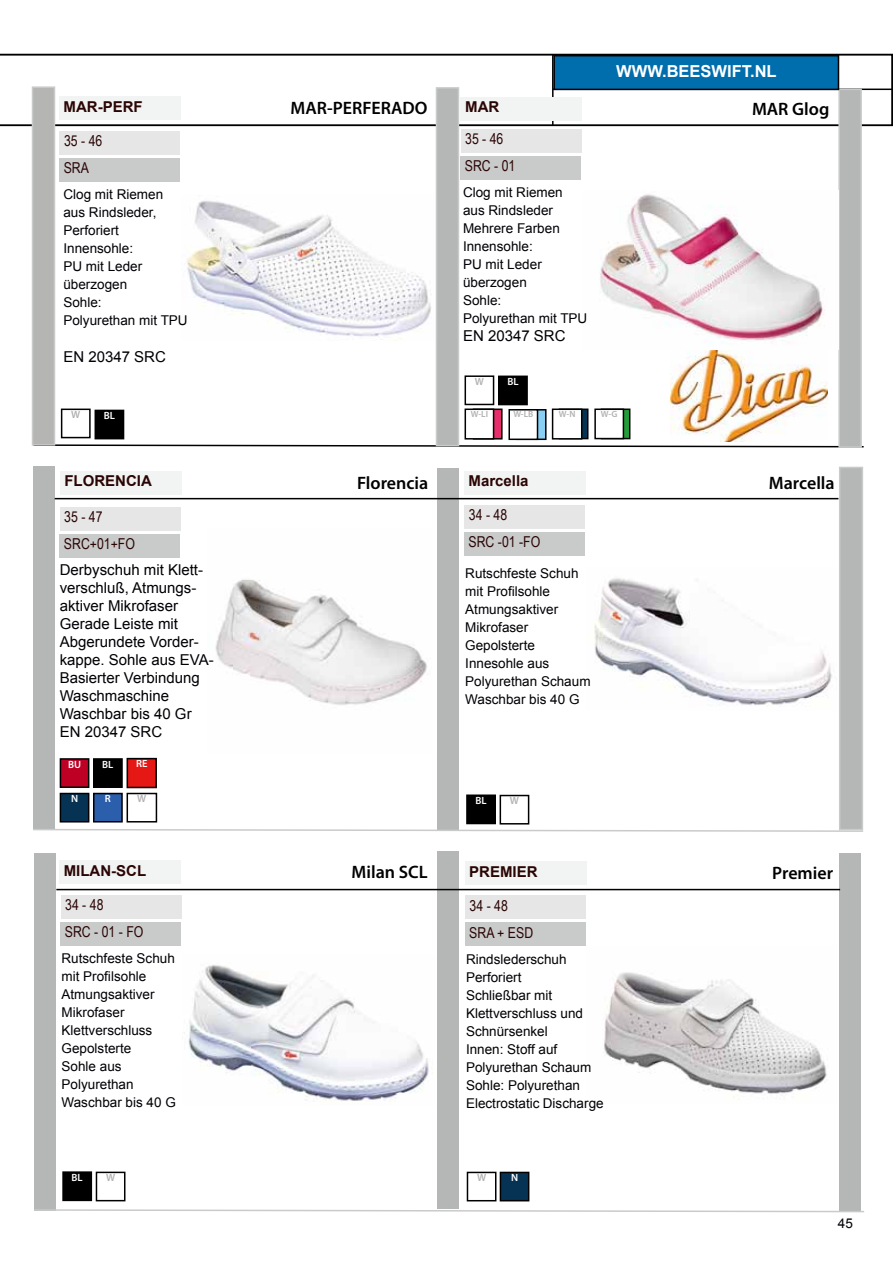
<style>
.page{position:relative;width:893px;height:1263px;background:#fff}
.page>*{position:absolute;margin:0;border:0;box-sizing:border-box;transform-origin:0 0}
.t1{font:600 18px "Myriad Pro";color:#000}
.t2{font:700 16.5px "Arial";color:#fff}
.t3{font:15px/18px "Arial";color:#000005}
.t4{font:15px/27.3px "Arial Narrow";color:#2a0504}
.t5{font:700 15px "Arial";color:#2a0504}
.t6{font:13.5px/18px "Arial";color:#000005}
.t7{font:600 10.5px "Myriad Pro";color:#fff}
.t8{font:600 10.5px "Myriad Pro";color:#b1b1b2}
.t9{font:600 9px "Myriad Pro";color:#b1b1b2}
.s1{font-size:10.5px;color:#fff}
</style>
<div class="page">
<svg style="left:0;top:54px;width:893px;height:72px"></svg>
<hr style="left:552px;top:55px;width:2px;height:70px;background:#000">
<hr style="left:553px;top:89px;width:340px;height:1px;background:#000">
<div style="left:60px;top:131px;width:120px;height:23px;background:#e6e6e7"></div>
<div style="left:59px;top:158px;width:121px;height:24px;background:#c9caca"></div>
<div style="left:60px;top:860px;width:121px;height:24px;background:#f2f3f3"></div>
<div style="left:61px;top:895px;width:120px;height:23px;background:#e6e6e7"></div>
<div style="left:61px;top:922px;width:120px;height:23px;background:#c9caca"></div>
<div style="left:461px;top:129px;width:120px;height:23px;background:#e6e6e7"></div>
<div style="left:461px;top:156px;width:120px;height:24px;background:#c9caca"></div>
<img style="left:186px;top:201px;width:245px;height:140px">
<img style="left:182px;top:965px;width:251px;height:137px">
<div style="left:465px;top:375px;width:29px;height:30px;border:2px solid #000"></div>
<div style="left:63px;top:1172px;width:28px;height:28px;background:#000"></div>
<div style="left:62px;top:1171px;width:30px;height:30px;border:2px solid #000"></div>
<div style="left:96px;top:1171px;width:29px;height:30px;border:2px solid #000"></div>
<div style="left:61px;top:409px;width:30px;height:29px;border:2px solid #000"></div>
<div style="left:34px;top:853px;width:22px;height:358px;background:#b5b6b6"></div>
<div style="left:465px;top:861px;width:121px;height:24px;background:#f2f3f3"></div>
<div style="left:465px;top:895px;width:121px;height:24px;background:#e6e6e7"></div>
<div style="left:465px;top:923px;width:120px;height:23px;background:#c9caca"></div>
<svg style="left:55px;top:444px;width:809px;height:4px"></svg>
<div style="left:32px;top:86px;width:23px;height:360px;background:#b5b5b3;border:2px solid #c9caca"></div>
<div style="left:33px;top:466px;width:22px;height:362px;background:#b5b6b6"></div>
<div style="left:437px;top:468px;width:22px;height:362px;background:#b5b6b6"></div>
<div style="left:838px;top:89px;width:24px;height:359px;background:#b5b6b6;border:2px solid #c9caca"></div>
<div style="left:839px;top:467px;width:24px;height:363px;background:#b5b6b6;border:2px solid #c9caca"></div>
<div style="left:839px;top:853px;width:22px;height:358px;background:#b5b6b6"></div>
<div style="left:437px;top:851px;width:22px;height:358px;background:#b5b6b6"></div>
<svg style="left:33px;top:828px;width:830px;height:4px"></svg>
<hr style="left:55px;top:498px;width:783px;height:1px;background:#000">
<div style="left:60px;top:471px;width:121px;height:23px;background:#f2f3f3"></div>
<div style="left:464px;top:471px;width:121px;height:23px;background:#f2f3f3"></div>
<div style="left:465px;top:505px;width:120px;height:23px;background:#e6e6e7"></div>
<div style="left:464px;top:532px;width:121px;height:23px;background:#c9caca"></div>
<hr style="left:56px;top:889px;width:784px;height:1px;background:#000">
<img style="left:594px;top:578px;width:238px;height:128px">
<img style="left:604px;top:972px;width:223px;height:126px">
<div style="left:467px;top:795px;width:28px;height:28px;background:#000"></div>
<div style="left:466px;top:794px;width:30px;height:30px;border:2px solid #000"></div>
<div style="left:500px;top:795px;width:29px;height:29px;border:2px solid #000"></div>
<div style="left:467px;top:1172px;width:29px;height:29px;border:2px solid #000"></div>
<div style="left:500px;top:1172px;width:29px;height:29px;background:#063353"></div>
<div style="left:500px;top:1172px;width:29px;height:29px;border:2px solid #000"></div>
<svg style="left:34px;top:1209px;width:830px;height:4px"></svg>
<div style="left:554px;top:56px;width:284px;height:33px;background:#006dad"></div>
<div style="left:553px;top:55px;width:286px;height:35px;border:2px solid #000"></div>
<div style="left:436px;top:87px;width:23px;height:359px;background:#b5b6b6;border:2px solid #c9caca"></div>
<img style="left:215px;top:579px;width:212px;height:126px">
<div style="left:60px;top:507px;width:120px;height:23px;background:#e6e6e7"></div>
<div style="left:60px;top:534px;width:120px;height:23px;background:#c9caca"></div>
<div style="left:60px;top:793px;width:29px;height:29px;background:#063353"></div>
<div style="left:60px;top:793px;width:29px;height:29px;border:2px solid #000"></div>
<div style="left:94px;top:793px;width:28px;height:29px;background:#2b5fac"></div>
<div style="left:93px;top:793px;width:30px;height:29px;border:2px solid #000"></div>
<div style="left:127px;top:793px;width:30px;height:29px;border:2px solid #000"></div>
<div style="left:60px;top:759px;width:29px;height:28px;background:#be0025"></div>
<div style="left:60px;top:758px;width:29px;height:30px;border:2px solid #000"></div>
<div style="left:94px;top:759px;width:28px;height:28px;background:#000"></div>
<div style="left:93px;top:758px;width:30px;height:30px;border:2px solid #000"></div>
<div style="left:127px;top:759px;width:29px;height:28px;background:#e61816"></div>
<div style="left:127px;top:758px;width:30px;height:30px;border:2px solid #000"></div>
<img style="left:671px;top:350px;width:157px;height:91px">
<div style="left:461px;top:97px;width:121px;height:23px;background:#f2f3f3"></div>
<div style="left:59px;top:97px;width:121px;height:23px;background:#f2f3f3"></div>
<img style="left:600px;top:194px;width:225px;height:150px">
<div style="left:499px;top:376px;width:28px;height:29px;background:#000"></div>
<div style="left:498px;top:376px;width:30px;height:29px;border:2px solid #000"></div>
<svg style="left:538px;top:412px;width:6px;height:25px"></svg>
<div style="left:516px;top:409px;width:31px;height:31px;border:2px solid #000"></div>
<svg style="left:582px;top:411px;width:3px;height:25px"></svg>
<div style="left:559px;top:408px;width:29px;height:31px;border:2px solid #000"></div>
<svg style="left:494px;top:411px;width:6px;height:26px"></svg>
<div style="left:473px;top:408px;width:30px;height:32px;border:2px solid #000"></div>
<svg style="left:624px;top:411px;width:3px;height:25px"></svg>
<div style="left:601px;top:408px;width:29px;height:31px;border:2px solid #000"></div>
<div style="left:509px;top:410px;width:28px;height:29px;background:#fff"></div>
<div style="left:508px;top:409px;width:30px;height:31px;border:2px solid #000"></div>
<div style="left:465px;top:409px;width:29px;height:30px;background:#fff"></div>
<div style="left:465px;top:408px;width:29px;height:32px;border:2px solid #000"></div>
<div style="left:595px;top:409px;width:28px;height:30px;background:#fff"></div>
<div style="left:594px;top:408px;width:30px;height:31px;border:2px solid #000"></div>
<div style="left:553px;top:409px;width:29px;height:30px;background:#fff"></div>
<div style="left:552px;top:408px;width:30px;height:32px;border:2px solid #000"></div>
<div style="left:95px;top:410px;width:29px;height:29px;background:#000"></div>
<p class="t2" style="left:616px;top:60px;width:162px">WWW.BEESWIFT.NL</p>
<p class="t5" style="left:64px;top:96px;width:81px">MAR-PERF</p>
<h1 class="t1" style="left:291px;top:97px;width:138px">MAR-PERFERADO</h1>
<p class="t5" style="left:465px;top:97px;width:36px">MAR</p>
<h1 class="t1" style="left:752px;top:97px;width:79px">MAR Glog</h1>
<p class="t4" style="left:64px;top:127px;width:40px">35 - 46<br>SRA</p>
<p class="t4" style="left:465px;top:124px;width:52px">35 - 46<br>SRC - 01</p>
<p class="t6" style="left:63px;top:186px;width:126px">Clog mit Riemen aus Rindsleder,<br>Perforiert<br>Innensohle:<br>PU mit Leder überzogen<br>Sohle:<br>Polyurethan mit TPU</p>
<p class="t3" style="left:63px;top:347px;width:104px">EN 20347 SRC</p>
<p class="t6" style="left:463px;top:184px;width:126px">Clog mit Riemen aus Rindsleder<br>Mehrere Farben<br>Innensohle:<br>PU mit Leder überzogen<br>Sohle:<br>Polyurethan mit TPU</p>
<p class="t3" style="left:463px;top:327px;width:104px">EN 20347 SRC</p>
<p class="t8" style="left:475px;top:375px;width:11px">W</p>
<p class="t7" style="left:507px;top:375px;width:13px">BL</p>
<p class="t8" style="left:71px;top:408px;width:11px">W</p>
<p class="t7" style="left:104px;top:409px;width:13px">BL</p>
<p class="t9" style="left:471px;top:408px;width:22px">W-LI<span class="s1">LI</span></p>
<p class="t9" style="left:513px;top:408px;width:25px">W-LB<span class="s1">SB</span></p>
<p class="t9" style="left:559px;top:408px;width:23px">W-N<span class="s1">NA</span></p>
<p class="t9" style="left:601px;top:408px;width:23px">W-G<span class="s1">AG</span></p>
<p class="t5" style="left:64px;top:471px;width:89px">FLORENCIA</p>
<h1 class="t1" style="left:357px;top:471px;width:73px">Florencia</h1>
<p class="t5" style="left:468px;top:471px;width:62px">Marcella</p>
<h1 class="t1" style="left:769px;top:471px;width:67px">Marcella</h1>
<p class="t4" style="left:468px;top:500px;width:73px">34 - 48<br>SRC -01 -FO</p>
<p class="t4" style="left:64px;top:502px;width:73px">35 - 47<br>SRC+01+FO</p>
<p class="t3" style="left:60px;top:561px;width:155px">Derbyschuh mit Klett&shy;verschluß, Atmungs&shy;aktiver Mikrofaser<br>Gerade Leiste mit<br>Abgerundete Vorder&shy;kappe. Sohle aus EVA-<br>Basierter Verbindung<br>Waschmaschine<br>Waschbar bis 40 Gr<br>EN 20347 SRC</p>
<p class="t7" style="left:68px;top:757px;width:15px">BU</p>
<p class="t7" style="left:102px;top:757px;width:13px">BL</p>
<p class="t7" style="left:136px;top:757px;width:13px">RE</p>
<p class="t7" style="left:71px;top:792px;width:9px">N</p>
<p class="t7" style="left:105px;top:792px;width:7px">R</p>
<p class="t8" style="left:137px;top:792px;width:11px">W</p>
<p class="t5" style="left:64px;top:860px;width:84px">MILAN-SCL</p>
<h1 class="t1" style="left:351px;top:861px;width:78px">Milan SCL</h1>
<p class="t4" style="left:65px;top:890px;width:80px">34 - 48<br>SRC - 01 - FO</p>
<p class="t6" style="left:62px;top:950px;width:116px">Rutschfeste Schuh mit Profilsohle<br>Atmungsaktiver<br>Mikrofaser<br>Klettverschluss<br>Gepolsterte<br>Sohle aus<br>Polyurethan<br>Waschbar bis 40 G</p>
<p class="t7" style="left:72px;top:1170px;width:13px">BL</p>
<p class="t8" style="left:106px;top:1171px;width:11px">W</p>
<p class="t6" style="left:465px;top:564px;width:127px">Rutschfeste Schuh mit Profilsohle<br>Atmungsaktiver<br>Mikrofaser<br>Gepolsterte<br>Innesohle aus<br>Polyurethan Schaum<br>Waschbar bis 40 G</p>
<p class="t7" style="left:475px;top:794px;width:13px">BL</p>
<p class="t8" style="left:510px;top:794px;width:11px">W</p>
<p class="t5" style="left:469px;top:861px;width:70px">PREMIER</p>
<h1 class="t1" style="left:772px;top:862px;width:62px">Premier</h1>
<p class="t4" style="left:469px;top:891px;width:65px">34 - 48<br>SRA + ESD</p>
<p class="t6" style="left:466px;top:950px;width:139px">Rindslederschuh<br>Perforiert<br>Schließbar mit<br>Klettverschluss und<br>Schnürsenkel<br>Innen: Stoff auf<br>Polyurethan Schaum<br>Sohle: Polyurethan<br>Electrostatic Discharge</p>
<p class="t8" style="left:477px;top:1171px;width:11px">W</p>
<p class="t7" style="left:511px;top:1171px;width:9px">N</p>
<p class="t6" style="left:838px;top:1215px;width:17px">45</p>
</div>
